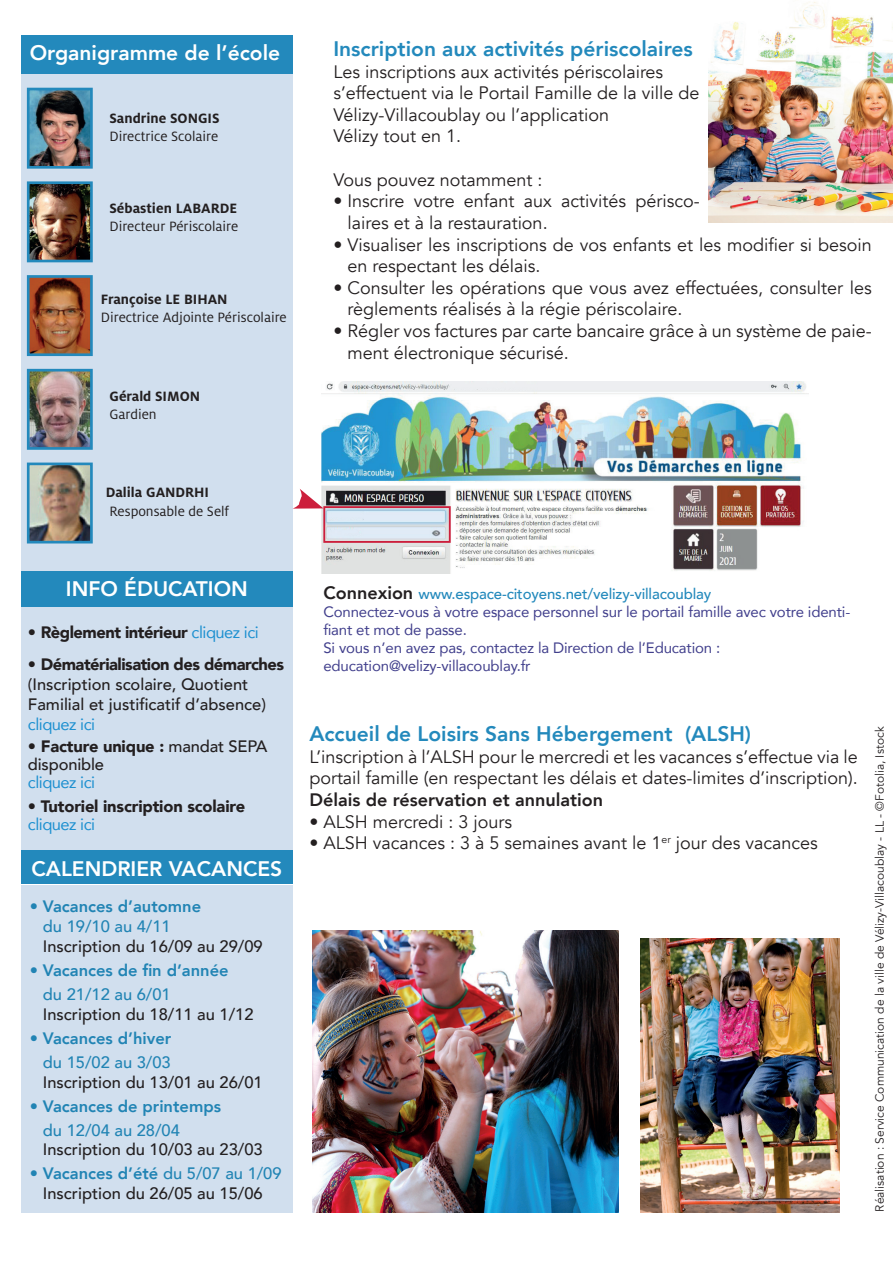
<style>
.page{position:relative;width:893px;height:1263px;background:#fff}
.page>*{position:absolute;margin:0;border:0;box-sizing:border-box;transform-origin:0 0}
.t1{font:800 21px "Avenir";color:#2389bc}
.t2{font:800 21px "Avenir";color:#fff}
.t3{font:18px/21.6px "Avenir";color:#231f20}
.t4{font:800 18px "Avenir";color:#231f20}
.t5{font:500 16.5px/19.8px "Avenir";color:#231f20}
.t6{font:800 16.5px "Avenir";color:#2184b4}
.t7{font:500 16.5px "Avenir";color:#2184b4}
.t8{font:900 16.5px/18px "Avenir";letter-spacing:-.01em;color:#231f20}
.t9{font:900 16.5px "Avenir";letter-spacing:-.03em;color:#231f20}
.t10{font:16.5px "Avenir";letter-spacing:-.03em;color:#1d90d0}
.t11{font:15px/18px "Avenir";letter-spacing:-.01em;color:#413f8c}
.t12{font:15px "Milo OT";color:#231f20}
.t13{font:700 15px "Milo OT";color:#231f20}
.t14{font:12px "Avenir";color:#231f20}
.s1{font-weight:500}
.s2{font-weight:400;color:#1d90d0}
.s3{font-weight:900}
.s4{font-weight:800;color:#2184b4}
.s5{color:#2184b4}
.s6{font-weight:800;font-size:18px;color:#231f20}
.s7{font-weight:500;color:#2389bc}
</style>
<div class="page">
<div style="left:21px;top:35px;width:272px;height:40px;background:#2389bc"></div>
<div style="left:21px;top:75px;width:272px;height:510px;background:#d1dfee"></div>
<img style="left:31px;top:92px;width:58px;height:73px">
<div style="left:27px;top:88px;width:66px;height:81px;border:3px solid #2389bc"></div>
<img style="left:31px;top:185px;width:58px;height:73px">
<div style="left:27px;top:181px;width:66px;height:81px;border:3px solid #2389bc"></div>
<img style="left:31px;top:279px;width:58px;height:73px">
<div style="left:27px;top:275px;width:66px;height:81px;border:3px solid #2389bc"></div>
<img style="left:31px;top:373px;width:58px;height:73px">
<div style="left:27px;top:369px;width:66px;height:81px;border:3px solid #2389bc"></div>
<img style="left:31px;top:467px;width:58px;height:72px">
<div style="left:27px;top:463px;width:66px;height:80px;border:3px solid #2389bc"></div>
<img style="left:322px;top:381px;width:486px;height:192px">
<div style="left:323px;top:506px;width:128px;height:37px;border:2px solid #cc1f3c"></div>
<svg style="left:293px;top:489px;width:30px;height:23px"></svg>
<img style="left:708px;top:2px;width:185px;height:220px">
<img style="left:313px;top:930px;width:305px;height:282px">
<img style="left:641px;top:938px;width:199px;height:274px">
<div style="left:21px;top:571px;width:272px;height:37px;background:#2389bc"></div>
<div style="left:21px;top:608px;width:272px;height:260px;background:#d1dfee"></div>
<div style="left:21px;top:850px;width:272px;height:34px;background:#2389bc"></div>
<div style="left:21px;top:885px;width:272px;height:327px;background:#d1dfee"></div>
<p class="t2" style="left:30px;top:37px;width:252px">Organigramme de l’école</p>
<p class="t13" style="left:109px;top:109px;width:112px">Sandrine SONGIS</p>
<p class="t12" style="left:109px;top:128px;width:110px">Directrice Scolaire</p>
<p class="t13" style="left:109px;top:200px;width:129px">Sébastien LABARDE</p>
<p class="t12" style="left:109px;top:218px;width:130px">Directeur Périscolaire</p>
<p class="t13" style="left:101px;top:290px;width:128px">Françoise LE BIHAN</p>
<p class="t12" style="left:101px;top:309px;width:187px">Directrice Adjointe Périscolaire</p>
<p class="t13" style="left:109px;top:387px;width:92px">Gérald SIMON</p>
<p class="t12" style="left:109px;top:406px;width:49px">Gardien</p>
<p class="t1" style="left:333px;top:32px;width:361px">Inscription aux activités périscolaires</p>
<p class="t3" style="left:333px;top:61px;width:367px">Les inscriptions aux activités périscolaires s’effectuent via le Portail Famille de la ville de Vélizy-Villacoublay ou l’application<br>Vélizy tout en 1.</p>
<p class="t3" style="left:333px;top:169px;width:211px">Vous pouvez notamment :</p>
<p class="t3" style="left:347px;top:191px;width:354px;text-indent:-14px">• Inscrire votre enfant aux activités périsco&shy;laires et à la restauration.</p>
<p class="t3" style="left:347px;top:234px;width:526px;text-indent:-14px">• Visualiser les inscriptions de vos enfants et les modifier si besoin en respectant les délais.</p>
<p class="t3" style="left:347px;top:277px;width:526px;text-indent:-14px">• Consulter les opérations que vous avez effectuées, consulter les règlements réalisés à la régie périscolaire.</p>
<p class="t3" style="left:347px;top:320px;width:526px;text-indent:-14px">• Régler vos factures par carte bancaire grâce à un système de paie&shy;ment électronique sécurisé.</p>
<p class="t13" style="left:106px;top:484px;width:105px">Dalila GANDRHI</p>
<p class="t12" style="left:109px;top:503px;width:121px">Responsable de Self</p>
<p class="t2" style="left:66px;top:572px;width:183px">INFO ÉDUCATION</p>
<p class="t9" style="left:28px;top:618px;width:232px"><span class="s1">•</span> Règlement intérieur <span class="s2">cliquez ici</span></p>
<p class="t5" style="left:28px;top:654px;width:258px">• <span class="s3">Dématérialisation des démarches </span>(Inscription scolaire, Quotient<br>Familial et justificatif d’absence)</p>
<p class="t10" style="left:28px;top:711px;width:69px">cliquez ici</p>
<p class="t5" style="left:28px;top:736px;width:241px;line-height:18px">• <span class="s3">Facture unique :</span> mandat SEPA disponible</p>
<p class="t10" style="left:28px;top:769px;width:69px">cliquez ici</p>
<p class="t8" style="left:28px;top:797px;width:219px"><span class="s1">•</span> Tutoriel inscription scolaire <span class="s2">cliquez ici</span></p>
<p class="t2" style="left:31px;top:852px;width:252px">CALENDRIER VACANCES</p>
<p class="t6" style="left:30px;top:894px;width:173px">• Vacances d’automne</p>
<p class="t7" style="left:43px;top:912px;width:129px">du 19/10 au 4/11</p>
<p class="t5" style="left:43px;top:935px;width:221px">Inscription du 16/09 au 29/09</p>
<p class="t6" style="left:30px;top:957px;width:200px">• Vacances de fin d’année</p>
<p class="t7" style="left:43px;top:980px;width:129px">du 21/12 au 6/01</p>
<p class="t5" style="left:43px;top:1003px;width:212px">Inscription du 18/11 au 1/12</p>
<p class="t6" style="left:30px;top:1025px;width:143px">• Vacances d’hiver</p>
<p class="t7" style="left:43px;top:1048px;width:129px">du 15/02 au 3/03</p>
<p class="t5" style="left:43px;top:1071px;width:221px">Inscription du 13/01 au 26/01</p>
<p class="t6" style="left:30px;top:1093px;width:193px">• Vacances de printemps</p>
<p class="t7" style="left:43px;top:1115px;width:138px">du 12/04 au 28/04</p>
<p class="t5" style="left:43px;top:1139px;width:221px">Inscription du 10/03 au 23/03</p>
<p class="t5" style="left:30px;top:1163px;width:253px;text-align:center"><span class="s4">• Vacances d’été</span> <span class="s5">du 5/07 au 1/09<br></span>Inscription du 26/05 au 15/06</p>
<p class="t11" style="left:323px;top:584px;width:528px"><span class="s6">Connexion</span> <span class="s7">www.espace-citoyens.net/velizy-villacoublay<br></span>Connectez-vous à votre espace personnel sur le portail famille avec votre identi&shy;fiant et mot de passe.<br>Si vous n’en avez pas, contactez la Direction de l’Education : education@velizy-villacoublay.fr</p>
<p class="t1" style="left:309px;top:718px;width:443px">Accueil de Loisirs Sans Hébergement (ALSH)</p>
<p class="t3" style="left:309px;top:746px;width:550px">L’inscription à l’ALSH pour le mercredi et les vacances s’effectue via le portail famille (en respectant les délais et dates-limites d’inscription).</p>
<p class="t4" style="left:309px;top:786px;width:295px">Délais de réservation et annulation</p>
<p class="t3" style="left:309px;top:811px;width:204px">• ALSH mercredi : 3 jours</p>
<p class="t3" style="left:309px;top:833px;width:510px">• ALSH vacances : 3 à 5 semaines avant le 1<sup>er</sup> jour des vacances</p>
<p class="t14" style="left:872px;top:1211px;width:486px;rotate:-90deg">Réalisation : Service Communication de la ville de Vélizy-Villacoublay - LL - ©Fotolia, Istock</p>
</div>
